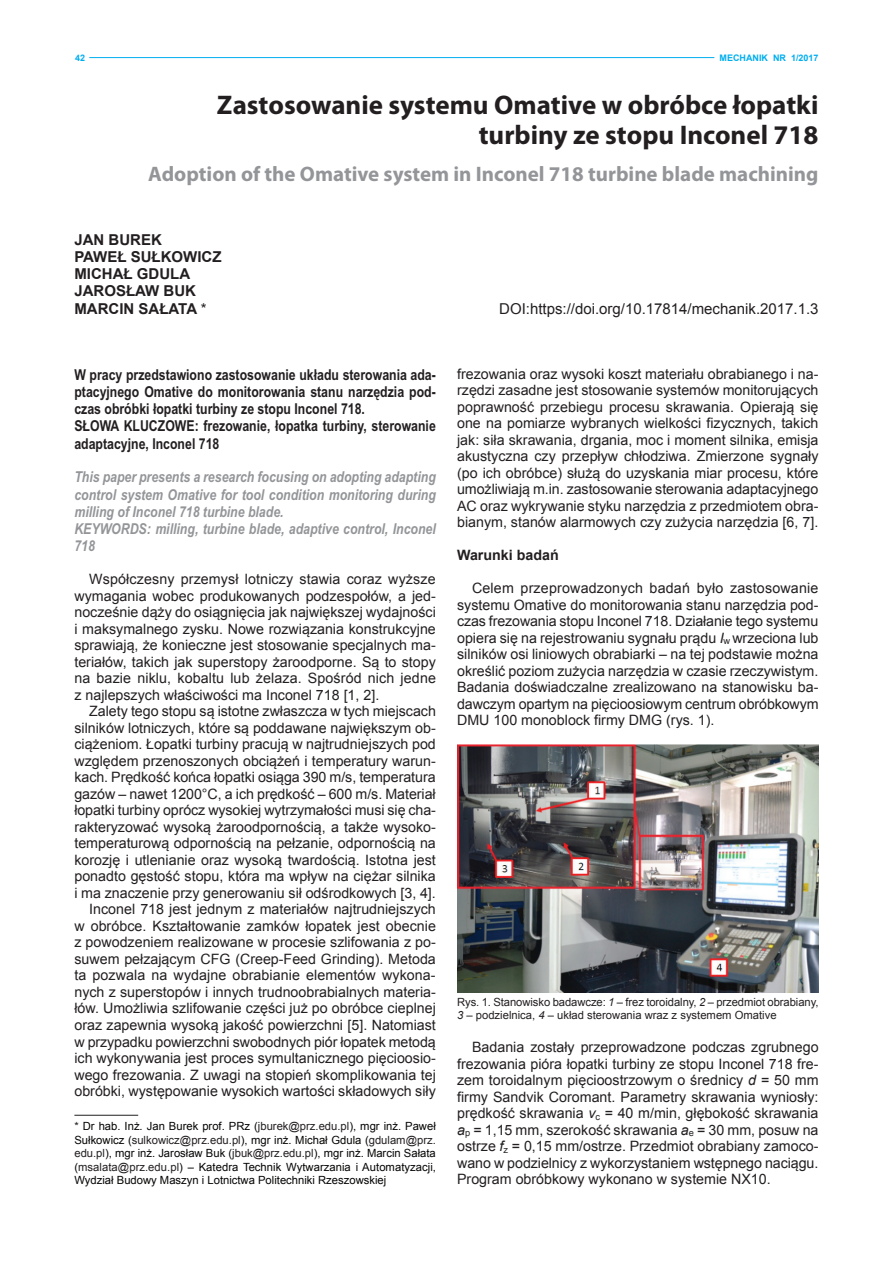
<style>
.page{position:relative;width:893px;height:1263px;background:#fff}
.page>*{position:absolute;margin:0;border:0;box-sizing:border-box;transform-origin:0 0}
.t1{font:700 27px/30px "Myriad Pro";color:#231f20;text-align:right}
.t2{font:700 21px "Myriad Pro";color:#939598}
.t3{font:700 15px/17.2px "Arial Narrow CE";color:#231f20}
.t4{font:italic 700 15px/17.2px "Arial Narrow CE";color:#939598}
.t5{font:700 15px/17.2px "Arial";color:#231f20}
.t6{font:15px "Arial";color:#231f20}
.t7{font:14.25px/16.5px "Arial";color:#231f20;text-align:justify}
.t8{font:700 14.25px "Arial";color:#231f20}
.t9{font:11.25px/13.5px "Arial";color:#040503;text-align:justify}
.t10{font:11.25px/13.5px "Arial";letter-spacing:-.005em;color:#231f20}
.t11{font:700 9px "Arial";color:#00aeef}
.s1{font-weight:400}
.s2{color:#231f20}
.s3{font-style:italic}
</style>
<div class="page">
<hr style="left:89px;top:57px;width:625px;height:1px;background:#00aeef">
<hr style="left:74px;top:1115px;width:64px;height:1px;background:#231f20">
<img style="left:457px;top:745px;width:362px;height:247px">
<p class="t11" style="left:75px;top:51px;width:12px">42</p>
<p class="t11" style="left:719px;top:51px;width:101px">MECHANIK NR 1/2017</p>
<h1 class="t1" style="left:217px;top:90px;width:603px">Zastosowanie systemu Omative w obróbce łopatki turbiny ze stopu Inconel 718</h1>
<h2 class="t2" style="left:148px;top:162px;width:672px">Adoption of the Omative system in Inconel 718 turbine blade machining</h2>
<p class="t5" style="left:74px;top:231px;width:149px">JAN BUREK<br>PAWEŁ SUŁKOWICZ<br>MICHAŁ GDULA<br>JAROSŁAW BUK<br>MARCIN SAŁATA <span class="s1">*</span></p>
<p class="t6" style="left:499px;top:298px;width:321px">DOI:https://doi.org/10.17814/mechanik.2017.1.3</p>
<p class="t3" style="left:74px;top:366px;width:363px">W pracy przedstawiono zastosowanie układu sterowania ada&shy;ptacyjnego Omative do monitorowania stanu narzędzia pod&shy;czas obróbki łopatki turbiny ze stopu Inconel 718.<br>SŁOWA KLUCZOWE: frezowanie, łopatka turbiny, sterowanie adaptacyjne, Inconel 718</p>
<p class="t4" style="left:74px;top:468px;width:363px">This paper presents a research focusing on adopting adapting control system Omative for tool condition monitoring during milling of Inconel 718 turbine blade.<br>KEYWORDS: milling, turbine blade, adaptive control, Inconel 718</p>
<p class="t7" style="left:74px;top:571px;width:363px;text-indent:15px">Współczesny przemysł lotniczy stawia coraz wyższe wymagania wobec produkowanych podzespołów, a jed&shy;nocześnie dąży do osiągnięcia jak największej wydajności i maksymalnego zysku. Nowe rozwiązania konstrukcyjne sprawiają, że konieczne jest stosowanie specjalnych ma&shy;teriałów, takich jak superstopy żaroodporne. Są to stopy na bazie niklu, kobaltu lub żelaza. Spośród nich jedne z najlepszych właściwości ma Inconel 718 [1, 2].</p>
<p class="t7" style="left:74px;top:703px;width:363px;text-align:right">Zalety tego stopu są istotne zwłaszcza w tych miejscach silników lotniczych, które są poddawane największym ob&shy;ciążeniom. Łopatki turbiny pracują w najtrudniejszych pod względem przenoszonych obciążeń i temperatury warun&shy;kach. Prędkość końca łopatki osiąga 390 m/s, temperatura gazów – nawet 1200°C, a ich prędkość – 600 m/s. Materiał łopatki turbiny oprócz wysokiej wytrzymałości musi się cha&shy;rakteryzować wysoką żaroodpornością, a także wysoko&shy;temperaturową odpornością na pełzanie, odpornością na korozję i utlenianie oraz wysoką twardością. Istotna jest ponadto gęstość stopu, która ma wpływ na ciężar silnika i ma znaczenie przy generowaniu sił odśrodkowych [3, 4].<br>Inconel 718 jest jednym z materiałów najtrudniejszych<br>w obróbce. Kształtowanie zamków łopatek jest obecnie z powodzeniem realizowane w procesie szlifowania z po&shy;suwem pełzającym CFG (Creep-Feed Grinding). Metoda ta pozwala na wydajne obrabianie elementów wykona&shy;nych z superstopów i innych trudnoobrabialnych materia&shy;łów. Umożliwia szlifowanie części już po obróbce cieplnej oraz zapewnia wysoką jakość powierzchni [5]. Natomiast w przypadku powierzchni swobodnych piór łopatek metodą ich wykonywania jest proces symultanicznego pięcioosio&shy;wego frezowania. Z uwagi na stopień skomplikowania tej obróbki, występowanie wysokich wartości składowych siły</p>
<p class="t9" style="left:74px;top:1120px;width:363px"><span class="s2">*</span> Dr hab. Inż. Jan Burek prof. PRz (<span class="s2">jburek@prz.edu.pl</span>), mgr inż. Paweł Sułkowicz (<span class="s2">sulkowicz@prz.edu.pl</span>), mgr inż. Michał Gdula (<span class="s2">gdulam@prz. edu.pl</span>), mgr inż. Jarosław Buk (<span class="s2">jbuk@prz.edu.pl</span>), mgr inż. Marcin Sałata (<span class="s2">msalata@prz.edu.pl</span>) – Katedra Technik Wytwarzania i Automatyzacji, Wydział Budowy Maszyn i Lotnictwa Politechniki Rzeszowskiej</p>
<p class="t7" style="left:457px;top:366px;width:363px">frezowania oraz wysoki koszt materiału obrabianego i na&shy;rzędzi zasadne jest stosowanie systemów monitorujących poprawność przebiegu procesu skrawania. Opierają się one na pomiarze wybranych wielkości fizycznych, takich jak: siła skrawania, drgania, moc i moment silnika, emisja akustyczna czy przepływ chłodziwa. Zmierzone sygnały (po ich obróbce) służą do uzyskania miar procesu, które umożliwiają m.in. zastosowanie sterowania adaptacyjnego AC oraz wykrywanie styku narzędzia z przedmiotem obra&shy;bianym, stanów alarmowych czy zużycia narzędzia [6, 7].</p>
<p class="t8" style="left:457px;top:546px;width:103px">Warunki badań</p>
<p class="t7" style="left:457px;top:580px;width:363px;text-indent:15px">Celem przeprowadzonych badań było zastosowanie systemu Omative do monitorowania stanu narzędzia pod&shy;czas frezowania stopu Inconel 718. Działanie tego systemu opiera się na rejestrowaniu sygnału prądu <span class="s3">I</span><sub>w</sub> wrzeciona lub silników osi liniowych obrabiarki – na tej podstawie można określić poziom zużycia narzędzia w czasie rzeczywistym.<br>Badania doświadczalne zrealizowano na stanowisku ba&shy;dawczym opartym na pięcioosiowym centrum obróbkowym DMU 100 monoblock firmy DMG (rys. 1).</p>
<p class="t10" style="left:457px;top:995px;width:363px">Rys. 1. Stanowisko badawcze: <span class="s3">1</span> – frez toroidalny, <span class="s3">2</span> – przedmiot obrabiany,<br><span class="s3">3</span> – podzielnica, <span class="s3">4</span> – układ sterowania wraz z systemem Omative</p>
<p class="t7" style="left:457px;top:1039px;width:363px;text-indent:15px">Badania zostały przeprowadzone podczas zgrubnego frezowania pióra łopatki turbiny ze stopu Inconel 718 fre&shy;zem toroidalnym pięcioostrzowym o średnicy <span class="s3">d</span> = 50 mm firmy Sandvik Coromant. Parametry skrawania wyniosły: prędkość skrawania <span class="s3">v</span><sub>c</sub> = 40 m/min, głębokość skrawania <span class="s3">a</span><sub>p</sub> = 1,15 mm, szerokość skrawania <span class="s3">a</span><sub>e</sub> = 30 mm, posuw na ostrze <span class="s3">f</span><sub>z</sub> = 0,15 mm/ostrze. Przedmiot obrabiany zamoco&shy;wano w podzielnicy z wykorzystaniem wstępnego naciągu.<br>Program obróbkowy wykonano w systemie NX10.</p>
</div>
